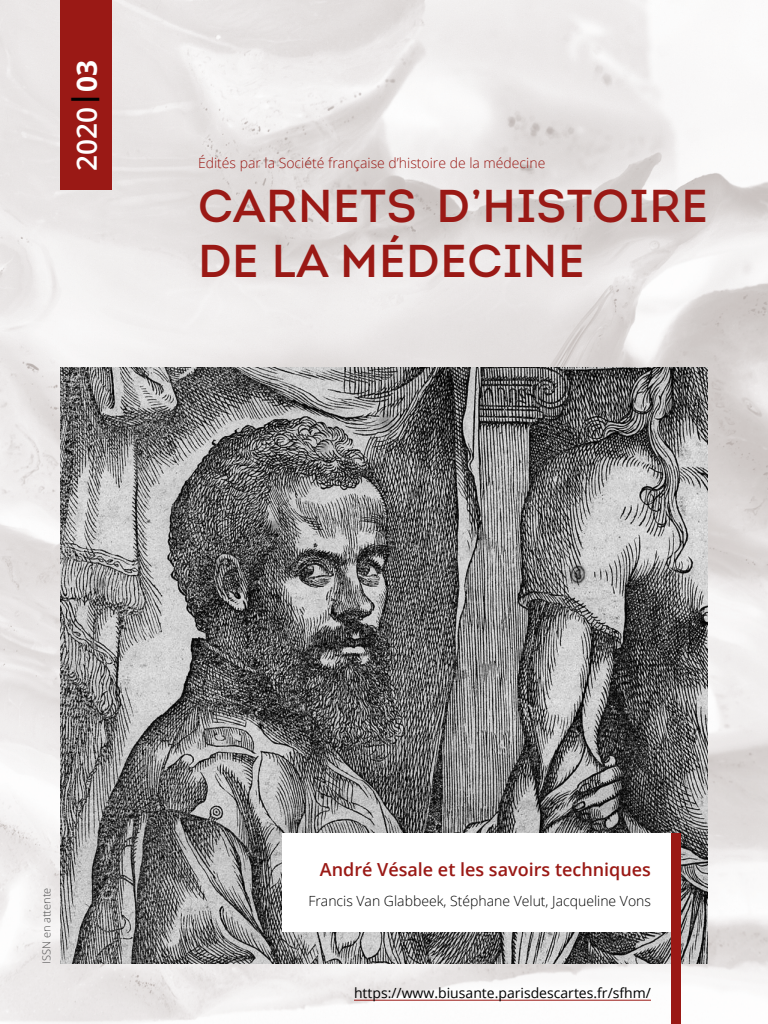
<style>
.page{position:relative;width:768px;height:1024px;background:#fff}
.page>*{position:absolute;margin:0;border:0;box-sizing:border-box;transform-origin:0 0}
.t1{font:46px/55.2px "Intro";letter-spacing:.015em;color:#9a1915}
.t2{font:600 28px "Open Sans";color:#fff}
.t3{font:600 18px "Open Sans";color:#9a1915}
.t4{font:300 14px "Open Sans";color:#9a1915}
.t5{font:300 14px "Open Sans";color:#000}
.t6{font:14px "Open Sans";color:#000}
.t7{font:300 11px "Open Sans";color:#4d4d4d}
.s1{font-weight:700;color:#000}
.s2{font-weight:700}
</style>
<div class="page">
<img style="left:0;top:0;width:768px;height:1024px">
<hr style="left:354px;top:1000px;width:297px;height:1px;background:#9a1915">
<div style="left:60px;top:0;width:52px;height:190px;background:#9a1915"></div>
<img style="left:60px;top:367px;width:648px;height:597px">
<div style="left:282px;top:833px;width:389px;height:99px;background:#fff"></div>
<div style="left:671px;top:833px;width:10px;height:191px;background:#9a1915"></div>
<h2 class="t2" style="left:67px;top:171px;width:113px;rotate:-90deg">2020<span class="s1">|</span><span class="s2">03</span></h2>
<p class="t4" style="left:198px;top:153px;width:349px">Édités par la Société française d’histoire de la médecine</p>
<h1 class="t1" style="left:198px;top:178px;width:512px">CARNETS D’HISTOIRE<br>DE LA MÉDECINE</h1>
<p class="t7" style="left:39px;top:964px;width:78px;rotate:-90deg">ISSN en attente</p>
<p class="t3" style="left:320px;top:857px;width:333px">André Vésale et les savoirs techniques</p>
<p class="t5" style="left:308px;top:891px;width:344px">Francis Van Glabbeek, Stéphane Velut, Jacqueline Vons</p>
<p class="t6" style="left:354px;top:983px;width:298px">https://www.biusante.parisdescartes.fr/sfhm/</p>
</div>
